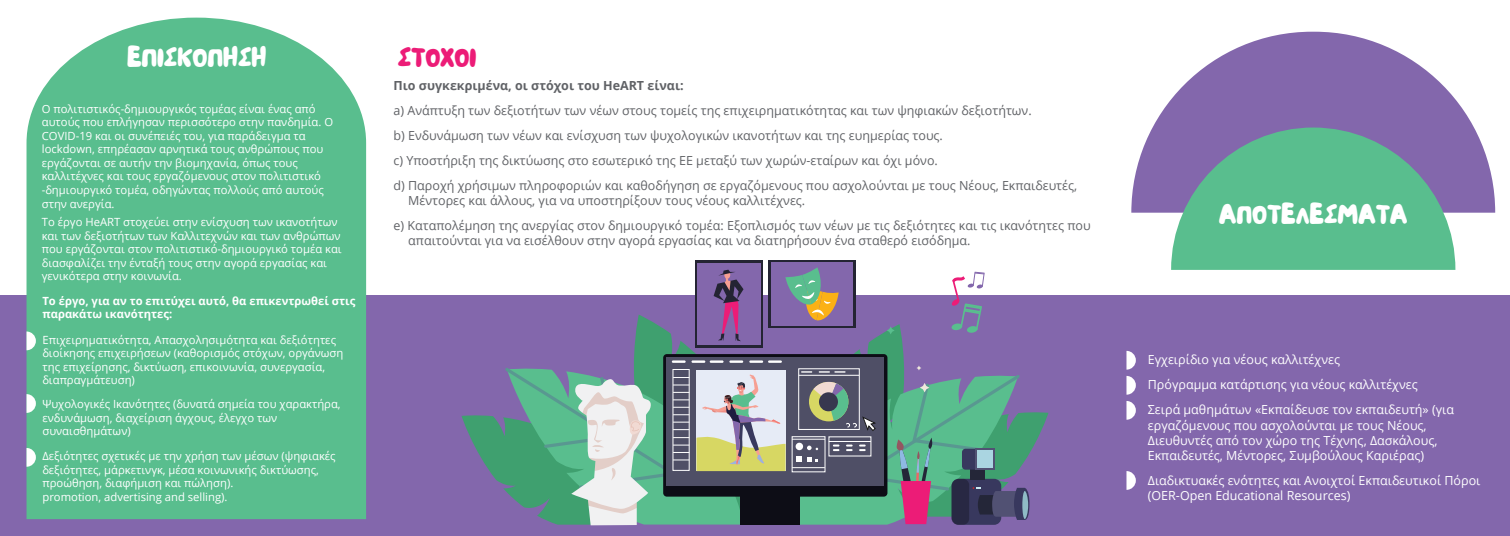
<style>
.page{position:relative;width:1510px;height:536px;background:#fff}
.page>*{position:absolute;margin:0;border:0;box-sizing:border-box;transform-origin:0 0}
.t1{font:30px "NF Lepetitcochon Regular";color:#fff}
.t2{font:30px "NF Lepetitcochon Regular";color:#ec1c77}
.t3{font:12.5px/25px "Open Sans";color:#606266}
.t4{font:12.5px/15px "Open Sans";color:#fff}
.t5{font:700 12.5px "Open Sans";color:#606266}
.t6{font:11.25px/13.5px "Open Sans";color:#fff}
.t7{font:700 11.25px/13.5px "Open Sans";color:#fff}
</style>
<div class="page">
<div style="left:0;top:294px;width:1509px;height:241px;background:#8367ac"></div>
<div style="left:27px;top:18px;width:339px;height:500px;background:#59be8e"></div>
<svg style="left:1131px;top:32px;width:364px;height:180px;fill:#8367ac"></svg>
<div style="left:695px;top:259px;width:68px;height:88px;background:#242433"></div>
<div style="left:697px;top:263px;width:63px;height:80px;background:#8367ac"></div>
<div style="left:768px;top:259px;width:87px;height:68px;background:#242433"></div>
<div style="left:771px;top:262px;width:81px;height:63px;background:#8367ac"></div>
<svg style="left:461px;top:267px;width:587px;height:257px"></svg>
<svg style="left:1171px;top:127px;width:284px;height:142px;background:#63ac95"></svg>
<svg style="left:1126px;top:350px;width:9px;height:19px"></svg>
<svg style="left:1126px;top:376px;width:9px;height:18px"></svg>
<svg style="left:1126px;top:401px;width:9px;height:18px"></svg>
<svg style="left:1126px;top:471px;width:9px;height:18px"></svg>
<svg style="left:27px;top:331px;width:9px;height:19px"></svg>
<svg style="left:27px;top:393px;width:9px;height:19px"></svg>
<svg style="left:27px;top:447px;width:9px;height:19px"></svg>
<h1 class="t1" style="left:127px;top:39px;width:141px">ΕΠΙΣΚΟΠΗΣΗ</h1>
<h1 class="t2" style="left:398px;top:39px;width:80px">ΣΤΟΧΟΙ</h1>
<p class="t6" style="left:42px;top:102px;width:293px">Ο πολιτιστικός-δημιουργικός τομέας είναι ένας από αυτούς που επλήγησαν περισσότερο στην πανδημία. Ο COVID-19 και οι συνέπειές του, για παράδειγμα τα lockdown, επηρέασαν αρνητικά τους ανθρώπους που εργάζονται σε αυτήν την βιομηχανία, όπως τους καλλιτέχνες και τους εργαζόμενους στον πολιτιστικό -δημιουργικό τομέα, οδηγώντας πολλούς από αυτούς στην ανεργία.</p>
<p class="t6" style="left:42px;top:215px;width:301px">Το έργο HeART στοχεύει στην ενίσχυση των ικανοτήτων και των δεξιοτήτων των Καλλιτεχνών και των ανθρώπων που εργάζονται στον πολιτιστικό-δημιουργικό τομέα και διασφαλίζει την ένταξή τους στην αγορά εργασίας και γενικότερα στην κοινωνία.</p>
<p class="t7" style="left:42px;top:293px;width:314px">Το έργο, για αν το επιτύχει αυτό, θα επικεντρωθεί στις παρακάτω ικανότητες:</p>
<p class="t5" style="left:393px;top:77px;width:292px">Πιο συγκεκριμένα, οι στόχοι του HeART είναι:</p>
<p class="t3" style="left:393px;top:98px;width:685px">a) Ανάπτυξη των δεξιοτήτων των νέων στους τομείς της επιχειρηματικότητας και των ψηφιακών δεξιοτήτων.<br>b) Ενδυνάμωση των νέων και ενίσχυση των ψυχολογικών ικανοτήτων και της ευημερίας τους.<br>c) Υποστήριξη της δικτύωσης στο εσωτερικό της ΕΕ μεταξύ των χωρών-εταίρων και όχι μόνο.<br>d) Παροχή χρήσιμων πληροφοριών και καθοδήγηση σε εργαζόμενους που ασχολούνται με τους Νέους, Εκπαιδευτές,</p>
<p class="t3" style="left:393px;top:188px;width:698px;text-indent:15px">Μέντορες και άλλους, για να υποστηρίξουν τους νέους καλλιτέχνες.<br>e) Καταπολέμηση της ανεργίας στον δημιουργικό τομέα: Εξοπλισμός των νέων με τις δεξιότητες και τις ικανότητες που</p>
<p class="t3" style="left:408px;top:228px;width:563px">απαιτούνται για να εισέλθουν στην αγορά εργασίας και να διατηρήσουν ένα σταθερό εισόδημα.</p>
<p class="t6" style="left:42px;top:332px;width:302px">Επιχειρηματικότητα, Απασχολησιμότητα και δεξιότητες διοίκησης επιχειρήσεων (καθορισμός στόχων, οργάνωση της επιχείρησης, δικτύωση, επικοινωνία, συνεργασία, διαπραγμάτευση)</p>
<p class="t6" style="left:42px;top:396px;width:300px">Ψυχολογικές Ικανότητες (δυνατά σημεία του χαρακτήρα, ενδυνάμωση, διαχείριση άγχους, έλεγχο των συναισθημάτων)</p>
<p class="t6" style="left:42px;top:448px;width:295px">Δεξιότητες σχετικές με την χρήση των μέσων (ψηφιακές δεξιότητες, μάρκετινγκ, μέσα κοινωνικής δικτύωσης, προώθηση, διαφήμιση και πώληση).<br>promotion, advertising and selling).</p>
<h1 class="t1" style="left:1218px;top:196px;width:190px">ΑΠΟΤΕΛΕΣΜΑΤΑ</h1>
<p class="t4" style="left:1147px;top:346px;width:308px;line-height:25px">Εγχειρίδιο για νέους καλλιτέχνες<br>Πρόγραμμα κατάρτισης για νέους καλλιτέχνες<br>Σειρά μαθημάτων «Εκπαίδευσε τον εκπαιδευτή» (για</p>
<p class="t4" style="left:1147px;top:416px;width:291px">εργαζόμενους που ασχολούνται με τους Νέους,<br>Διευθυντές από τον χώρο της Τέχνης, Δασκάλους,<br>Εκπαιδευτές, Μέντορες, Συμβούλους Καριέρας)</p>
<p class="t4" style="left:1147px;top:471px;width:334px">Διαδικτυακές ενότητες και Ανοιχτοί Εκπαιδευτικοί Πόροι (OER-Open Educational Resources)</p>
</div>
